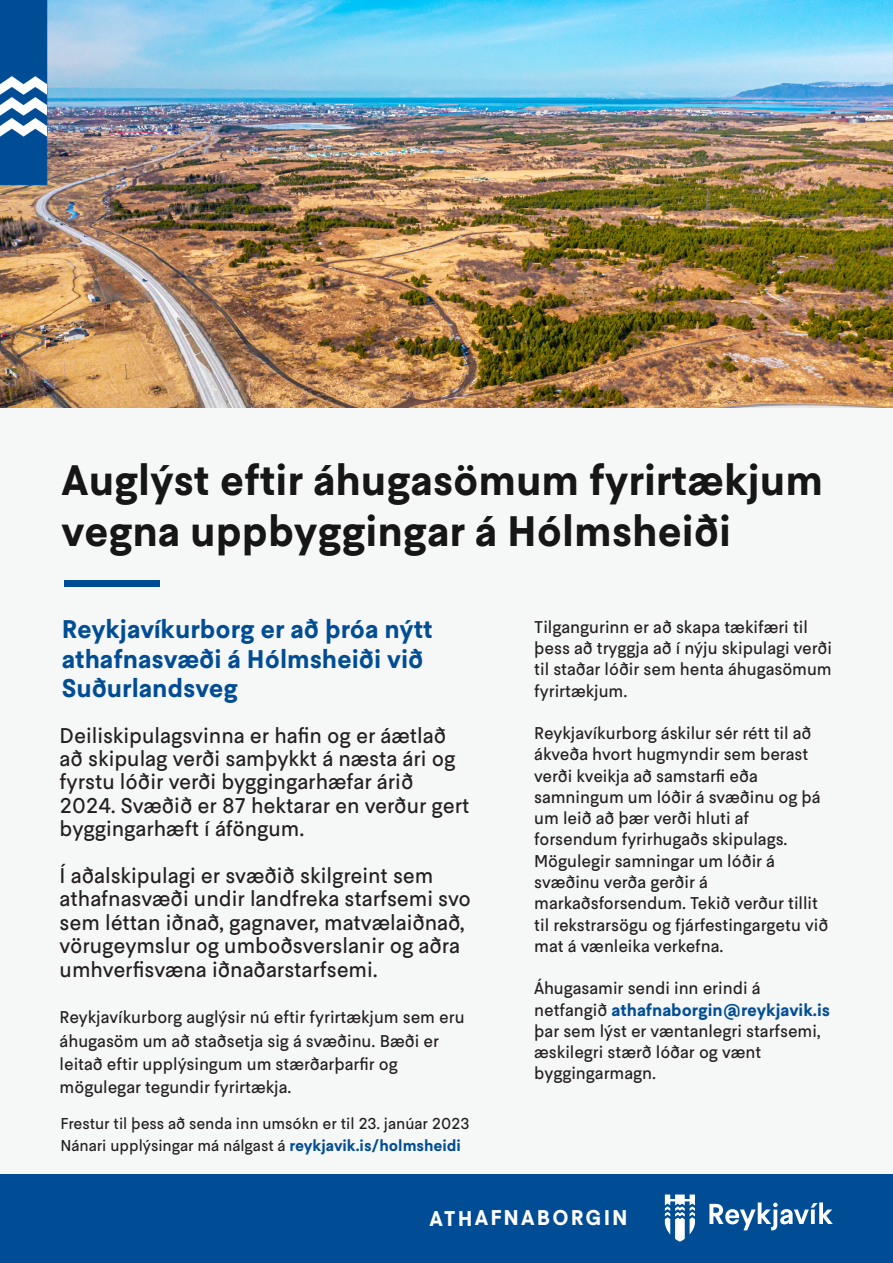
<style>
.page{position:relative;width:893px;height:1263px;background:#fff}
.page>*{position:absolute;margin:0;border:0;box-sizing:border-box;transform-origin:0 0}
.t1{font:700 42.45px/51px "Esja";color:#161616}
.t2{font:700 25.5px/29.7px "Esja";color:#014d95}
.t3{font:21.3px/23.4px "Esja";color:#231f20}
.t4{font:700 21.3px "Esja";letter-spacing:.095em;color:#fff}
.t5{font:16.95px/21.3px "Esja";color:#231f20}
.t6{font:15.75px/21.3px "Esja";color:#231f20}
.s1{font-weight:700;color:#014d95}
</style>
<div class="page">
<img style="left:0;top:0;width:893px;height:408px">
<div style="left:0;top:408px;width:893px;height:855px;background:#f6f7f7"></div>
<div style="left:0;top:1174px;width:893px;height:89px;background:#014d95"></div>
<div style="left:64px;top:580px;width:96px;height:6px;background:#014d95"></div>
<svg style="left:665px;top:1194px;width:30px;height:48px"></svg>
<svg style="left:709px;top:1202px;width:124px;height:28px"></svg>
<div style="left:0;top:0;width:47px;height:185px;background:#014d95"></div>
<img style="left:1px;top:63px;width:46px;height:86px">
<h1 class="t1" style="left:62px;top:455px;width:763px">Auglýst eftir áhugasömum fyrirtækjum vegna uppbyggingar á Hólmsheiði</h1>
<h2 class="t2" style="left:62px;top:614px;width:372px">Reykjavíkurborg er að þróa nýtt athafnasvæði á Hólmsheiði við<br>Suðurlandsveg</h2>
<p class="t3" style="left:60px;top:723px;width:411px">Deiliskipulagsvinna er hafin og er áætlað að skipulag verði samþykkt á næsta ári og fyrstu lóðir verði byggingarhæfar árið 2024. Svæðið er 87 hektarar en verður gert byggingarhæft í áföngum.</p>
<p class="t3" style="left:60px;top:864px;width:413px">Í aðalskipulagi er svæðið skilgreint sem athafnasvæði undir landfreka starfsemi svo sem léttan iðnað, gagnaver, matvælaiðnað, vörugeymslur og umboðsverslanir og aðra umhverfisvæna iðnaðarstarfsemi.</p>
<p class="t5" style="left:60px;top:1006px;width:406px;line-height:23.4px">Reykjavíkurborg auglýsir nú eftir fyrirtækjum sem eru áhugasöm um að staðsetja sig á svæðinu. Bæði er leitað eftir upplýsingum um stærðarþarfir og mögulegar tegundir fyrirtækja.</p>
<p class="t6" style="left:60px;top:1113px;width:411px">Frestur til þess að senda inn umsókn er til 23. janúar 2023<br>Nánari upplýsingar má nálgast á <span class="s1">reykjavik.is/holmsheidi</span></p>
<p class="t5" style="left:534px;top:616px;width:299px">Tilgangurinn er að skapa tækifæri til þess að tryggja að í nýju skipulagi verði til staðar lóðir sem henta áhugasömum fyrirtækjum.</p>
<p class="t5" style="left:534px;top:722px;width:295px">Reykjavíkurborg áskilur sér rétt til að ákveða hvort hugmyndir sem berast verði kveikja að samstarfi eða samningum um lóðir á svæðinu og þá um leið að þær verði hluti af forsendum fyrirhugaðs skipulags.<br>Mögulegir samningar um lóðir á svæðinu verða gerðir á markaðsforsendum. Tekið verður tillit til rekstrarsögu og fjárfestingargetu við mat á vænleika verkefna.</p>
<p class="t5" style="left:534px;top:978px;width:297px">Áhugasamir sendi inn erindi á netfangið <span class="s1">athafnaborgin@reykjavik.is </span>þar sem lýst er væntanlegri starfsemi, æskilegri stærð lóðar og vænt byggingarmagn.</p>
<p class="t4" style="left:430px;top:1205px;width:200px">ATHAFNABORGIN</p>
</div>
